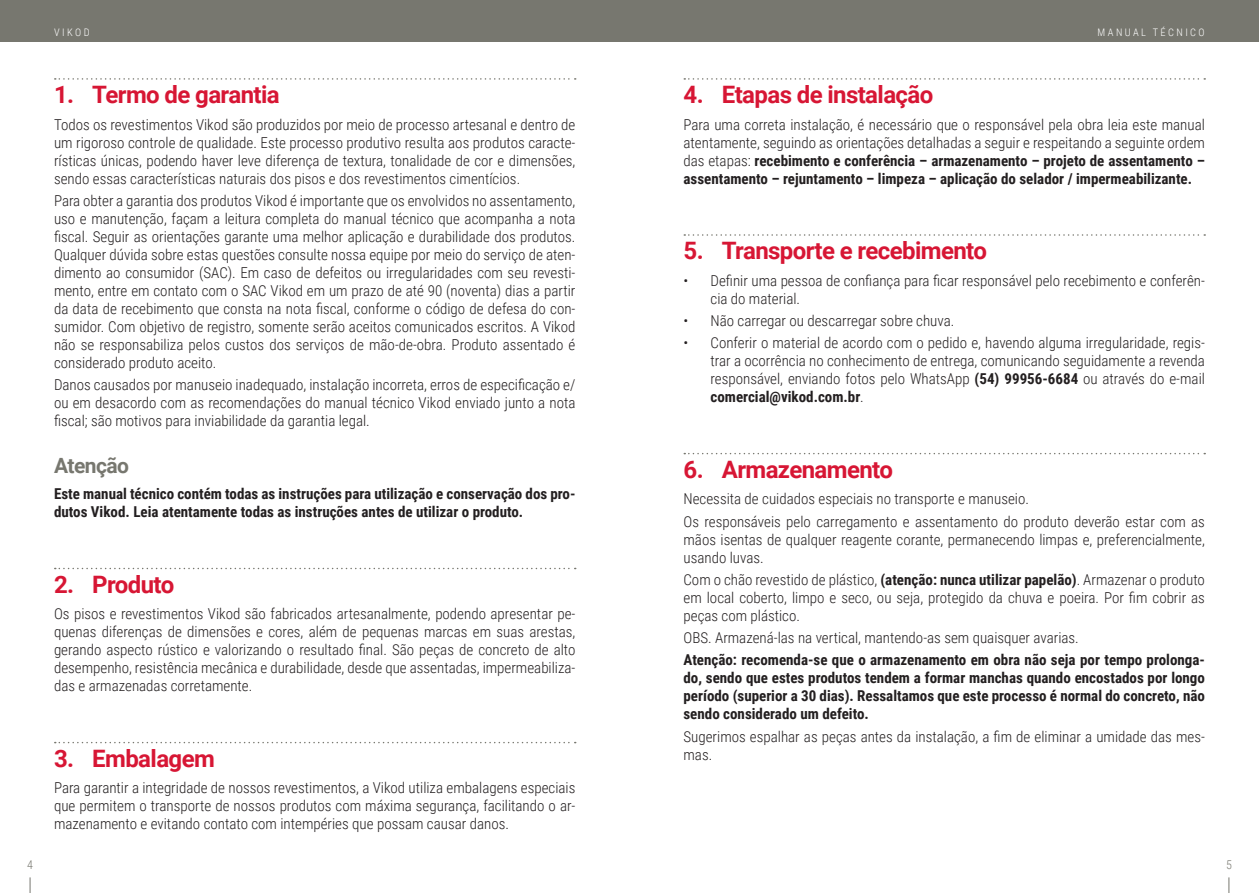
<style>
.page{position:relative;width:1259px;height:893px;background:#fff}
.page>*{position:absolute;margin:0;border:0;box-sizing:border-box;transform-origin:0 0}
.t1{font:700 24px "Roboto";letter-spacing:-.025em;color:#d71634}
.Subtitulos{font:700 21px "Roboto";letter-spacing:-.025em;color:#77776f}
.Texto_padrão{font:300 15px/18px "Roboto Condensed";color:#231f20;text-align:justify}
.Texto_padrão_destaca{font:700 15px/18px "Roboto Condensed";color:#231f20}
.Texto_padrão-2{font:300 12px "Roboto Condensed";color:#77776f}
.t2{font:300 10.35px "Roboto Condensed";letter-spacing:.235em;color:#fff}
.s1{font-weight:700}
</style>
<div class="page">
<svg style="left:30px;top:877px;width:1px;height:16px"></svg>
<svg style="left:1228px;top:877px;width:1px;height:16px"></svg>
<div style="left:0;top:0;width:1259px;height:42px;background:#77776f"></div>
<svg style="left:55px;top:78px;width:521px;height:2px"></svg>
<svg style="left:55px;top:568px;width:521px;height:1px"></svg>
<svg style="left:55px;top:742px;width:521px;height:1px"></svg>
<svg style="left:684px;top:78px;width:521px;height:2px"></svg>
<svg style="left:684px;top:234px;width:521px;height:2px"></svg>
<svg style="left:684px;top:453px;width:521px;height:1px"></svg>
<p class="t2" style="left:54px;top:25px;width:37px">VIKOD</p>
<p class="t2" style="left:1097px;top:25px;width:109px">MANUAL TÉCNICO</p>
<p class="t1" style="left:54px;top:78px;width:227px">1. Termo de garantia</p>
<p class="Texto_padrão" style="left:54px;top:115px;width:523px">Todos os revestimentos Vikod são produzidos por meio de processo artesanal e dentro de um rigoroso controle de qualidade. Este processo produtivo resulta aos produtos caracte&shy;rísticas únicas, podendo haver leve diferença de textura, tonalidade de cor e dimensões, sendo essas características naturais dos pisos e dos revestimentos cimentícios.</p>
<p class="Texto_padrão" style="left:54px;top:191px;width:523px">Para obter a garantia dos produtos Vikod é importante que os envolvidos no assentamento, uso e manutenção, façam a leitura completa do manual técnico que acompanha a nota fiscal. Seguir as orientações garante uma melhor aplicação e durabilidade dos produtos.<br>Qualquer dúvida sobre estas questões consulte nossa equipe por meio do serviço de aten&shy;dimento ao consumidor (SAC). Em caso de defeitos ou irregularidades com seu revesti&shy;mento, entre em contato com o SAC Vikod em um prazo de até 90 (noventa) dias a partir da data de recebimento que consta na nota fiscal, conforme o código de defesa do con&shy;sumidor. Com objetivo de registro, somente serão aceitos comunicados escritos. A Vikod não se responsabiliza pelos custos dos serviços de mão-de-obra. Produto assentado é considerado produto aceito.</p>
<p class="Texto_padrão" style="left:54px;top:375px;width:523px">Danos causados por manuseio inadequado, instalação incorreta, erros de especificação e/ ou em desacordo com as recomendações do manual técnico Vikod enviado junto a nota fiscal; são motivos para inviabilidade da garantia legal.</p>
<p class="Subtitulos" style="left:54px;top:450px;width:77px">Atenção</p>
<p class="Texto_padrão_destaca" style="left:54px;top:484px;width:523px">Este manual técnico contém todas as instruções para utilização e conservação dos pro&shy;dutos Vikod. Leia atentamente todas as instruções antes de utilizar o produto.</p>
<p class="t1" style="left:54px;top:567px;width:122px">2. Produto</p>
<p class="Texto_padrão" style="left:54px;top:604px;width:523px">Os pisos e revestimentos Vikod são fabricados artesanalmente, podendo apresentar pe&shy;quenas diferenças de dimensões e cores, além de pequenas marcas em suas arestas, gerando aspecto rústico e valorizando o resultado final. São peças de concreto de alto desempenho, resistência mecânica e durabilidade, desde que assentadas, impermeabiliza&shy;das e armazenadas corretamente.</p>
<p class="t1" style="left:54px;top:741px;width:162px">3. Embalagem</p>
<p class="Texto_padrão" style="left:54px;top:778px;width:523px">Para garantir a integridade de nossos revestimentos, a Vikod utiliza embalagens especiais que permitem o transporte de nossos produtos com máxima segurança, facilitando o ar&shy;mazenamento e evitando contato com intempéries que possam causar danos.</p>
<p class="t1" style="left:683px;top:78px;width:251px">4. Etapas de instalação</p>
<p class="Texto_padrão" style="left:683px;top:115px;width:523px">Para uma correta instalação, é necessário que o responsável pela obra leia este manual atentamente, seguindo as orientações detalhadas a seguir e respeitando a seguinte ordem das etapas: <span class="s1">recebimento e conferência – armazenamento – projeto de assentamento – assentamento – rejuntamento – limpeza – aplicação do selador / impermeabilizante.</span></p>
<p class="t1" style="left:683px;top:234px;width:305px">5. Transporte e recebimento</p>
<p class="Texto_padrão" style="left:710px;top:271px;width:496px;text-indent:-27px">• Definir uma pessoa de confiança para ficar responsável pelo recebimento e conferên&shy;cia do material.</p>
<p class="Texto_padrão" style="left:683px;top:311px;width:272px">• Não carregar ou descarregar sobre chuva.</p>
<p class="Texto_padrão" style="left:710px;top:333px;width:496px;text-indent:-27px">• Conferir o material de acordo com o pedido e, havendo alguma irregularidade, regis&shy;trar a ocorrência no conhecimento de entrega, comunicando seguidamente a revenda responsável, enviando fotos pelo WhatsApp <span class="s1">(54) 99956-6684</span> ou através do e-mail <span class="s1">comercial@vikod.com.br</span>.</p>
<p class="t1" style="left:683px;top:452px;width:211px">6. Armazenamento</p>
<p class="Texto_padrão" style="left:683px;top:489px;width:347px">Necessita de cuidados especiais no transporte e manuseio.</p>
<p class="Texto_padrão" style="left:683px;top:512px;width:523px">Os responsáveis pelo carregamento e assentamento do produto deverão estar com as mãos isentas de qualquer reagente corante, permanecendo limpas e, preferencialmente, usando luvas.</p>
<p class="Texto_padrão" style="left:683px;top:570px;width:523px">Com o chão revestido de plástico, <span class="s1">(atenção: nunca utilizar papelão)</span>. Armazenar o produto em local coberto, limpo e seco, ou seja, protegido da chuva e poeira. Por fim cobrir as peças com plástico.</p>
<p class="Texto_padrão" style="left:683px;top:628px;width:397px">OBS. Armazená-las na vertical, mantendo-as sem quaisquer avarias.</p>
<p class="Texto_padrão_destaca" style="left:683px;top:650px;width:523px;text-align:justify">Atenção: recomenda-se que o armazenamento em obra não seja por tempo prolonga&shy;do, sendo que estes produtos tendem a formar manchas quando encostados por longo período (superior a 30 dias). Ressaltamos que este processo é normal do concreto, não sendo considerado um defeito.</p>
<p class="Texto_padrão" style="left:683px;top:727px;width:523px">Sugerimos espalhar as peças antes da instalação, a fim de eliminar a umidade das mes&shy;mas.</p>
<p class="Texto_padrão-2" style="left:27px;top:856px;width:7px">4</p>
<p class="Texto_padrão-2" style="left:1226px;top:856px;width:7px">5</p>
</div>
